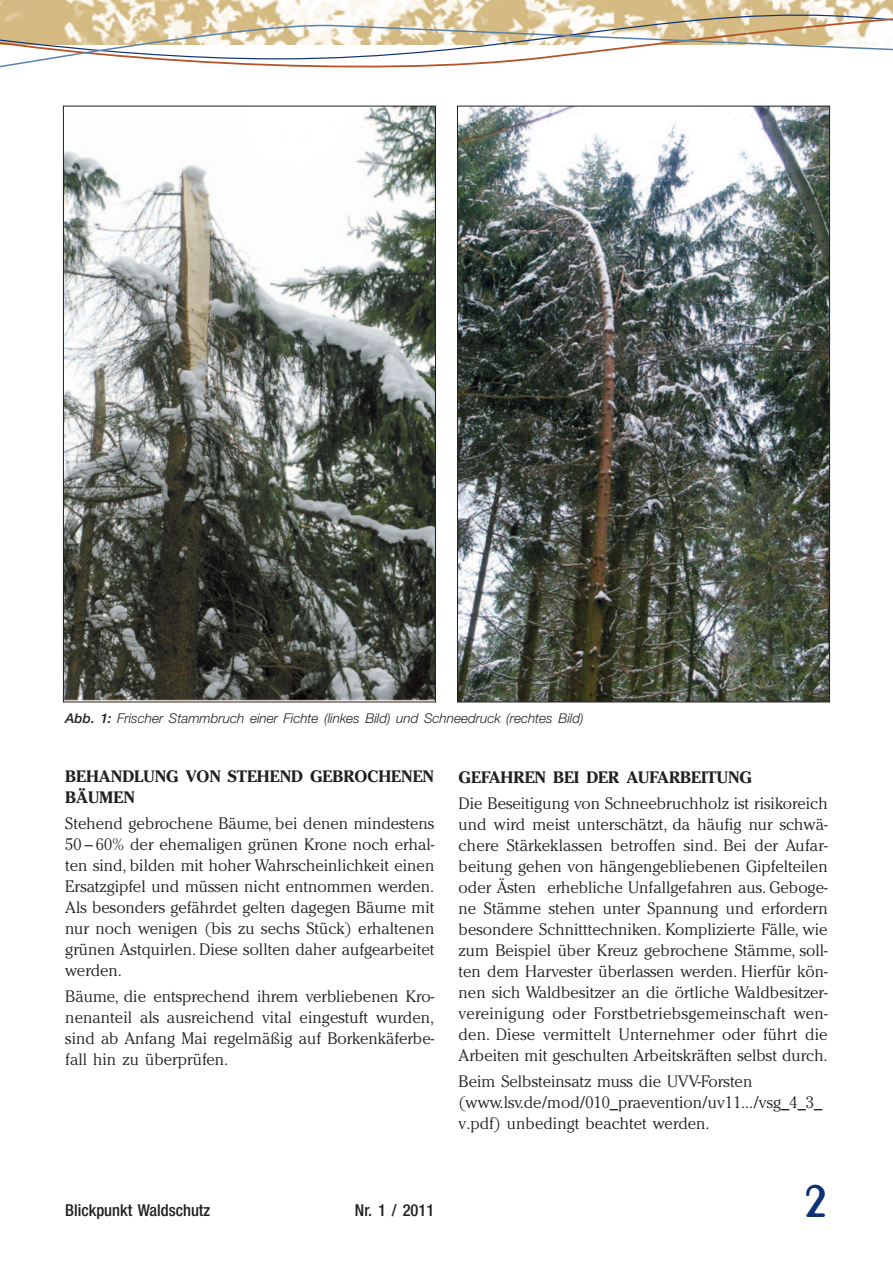
<style>
.page{position:relative;width:893px;height:1263px;background:#fff}
.page>*{position:absolute;margin:0;border:0;box-sizing:border-box;transform-origin:0 0}
.t1{font:700 45px "Template Gothic";color:#0d3079}
.t2{font:300 16.5px/21px "Cheltenham";color:#231f20;text-align:justify}
.t3{font:700 16.5px/21px "Cheltenham";color:#231f20}
.t4{font:500 condensed 16.5px "Helvetica Neue";color:#231f20}
.t5{font:italic 300 13.5px "Helvetica Neue";color:#231f20}
.s1{font-weight:500}
</style>
<div class="page">
<svg style="left:0;top:0;width:893px;height:21px"></svg>
<svg style="left:0;top:21px;width:893px;height:47px"></svg>
<img style="left:65px;top:108px;width:369px;height:592px">
<img style="left:459px;top:108px;width:369px;height:592px">
<p class="t5" style="left:65px;top:713px;width:520px"><span class="s1">Abb. 1:</span> Frischer Stammbruch einer Fichte (linkes Bild) und Schneedruck (rechtes Bild)</p>
<p class="t3" style="left:65px;top:767px;width:370px">BEHANDLUNG VON STEHEND GEBROCHENEN<br>BÄUMEN</p>
<p class="t2" style="left:65px;top:814px;width:371px">Stehend gebrochene Bäume, bei denen mindestens 50 – 60% der ehemaligen grünen Krone noch erhal&shy;ten sind, bilden mit hoher Wahrscheinlichkeit einen Ersatzgipfel und müssen nicht entnommen werden.<br>Als besonders gefährdet gelten dagegen Bäume mit nur noch wenigen (bis zu sechs Stück) erhaltenen grünen Astquirlen. Diese sollten daher aufgearbeitet werden.</p>
<p class="t2" style="left:65px;top:987px;width:371px">Bäume, die entsprechend ihrem verbliebenen Kro&shy;nenanteil als ausreichend vital eingestuft wurden, sind ab Anfang Mai regelmäßig auf Borkenkäferbe&shy;fall hin zu überprüfen.</p>
<p class="t4" style="left:65px;top:1204px;width:147px">Blickpunkt Waldschutz</p>
<p class="t4" style="left:355px;top:1204px;width:81px">Nr. 1 / 2011</p>
<p class="t3" style="left:459px;top:768px;width:295px">GEFAHREN BEI DER AUFARBEITUNG</p>
<p class="t2" style="left:459px;top:794px;width:371px">Die Beseitigung von Schneebruchholz ist risikoreich und wird meist unterschätzt, da häufig nur schwä&shy;chere Stärkeklassen betroffen sind. Bei der Aufar&shy;beitung gehen von hängengebliebenen Gipfelteilen oder Ästen erhebliche Unfallgefahren aus. Geboge&shy;ne Stämme stehen unter Spannung und erfordern besondere Schnitttechniken. Komplizierte Fälle, wie zum Beispiel über Kreuz gebrochene Stämme, soll&shy;ten dem Harvester überlassen werden. Hierfür kön&shy;nen sich Waldbesitzer an die örtliche Waldbesitzer&shy;vereinigung oder Forstbetriebsgemeinschaft wen&shy;den. Diese vermittelt Unternehmer oder führt die Arbeiten mit geschulten Arbeitskräften selbst durch.</p>
<p class="t2" style="left:459px;top:1072px;width:365px;text-align:left">Beim Selbsteinsatz muss die UVV-Forsten (www.lsv.de/mod/010_praevention/uv11.../vsg_4_3_ v.pdf) unbedingt beachtet werden.</p>
<h1 class="t1" style="left:803px;top:1175px;width:26px">2</h1>
</div>
